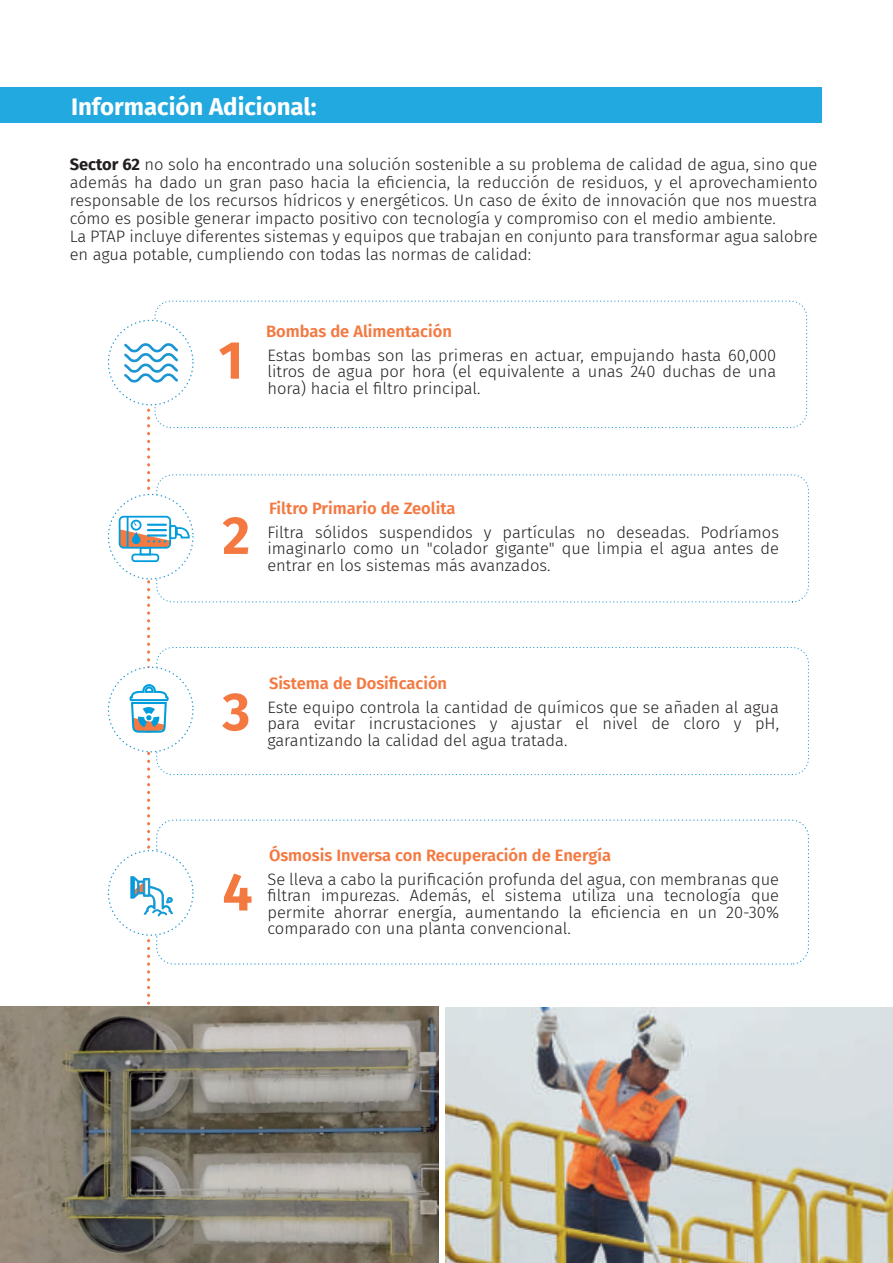
<style>
.page{position:relative;width:893px;height:1263px;background:#fff}
.page>*{position:absolute;margin:0;border:0;box-sizing:border-box;transform-origin:0 0}
.t1{font:700 53.4px "Fira Sans";color:#f37941}
.t2{font:700 24px "Fira Sans";color:#fff}
.t3{font:300 16.5px/16.5px "Fira Sans";color:#231f20;text-align:justify}
.t4{font:600 16.5px "Fira Sans";color:#f37941}
.s1{font-weight:700}
</style>
<div class="page">
<div style="left:0;top:87px;width:821px;height:36px;background:#22a9e0"></div>
<div style="left:154px;top:301px;width:653px;height:127px;border:1px dashed #1c95d3;border-radius:16px"></div>
<div style="left:108px;top:320px;width:85px;height:85px;background:#fff;border-radius:50%"></div>
<div style="left:156px;top:647px;width:653px;height:128px;border:1px dashed #1c95d3;border-radius:16px"></div>
<div style="left:156px;top:819px;width:653px;height:146px;border:1px dashed #1c95d3;border-radius:17px"></div>
<div style="left:156px;top:474px;width:653px;height:128px;border:1px dashed #1c95d3;border-radius:16px"></div>
<img style="left:0;top:1007px;width:439px;height:256px">
<img style="left:446px;top:1008px;width:447px;height:255px">
<svg style="left:124px;top:343px;width:54px;height:40px"></svg>
<svg style="left:119px;top:410px;width:72px;height:818px"></svg>
<div style="left:140px;top:547px;width:11px;height:8px;border:2px solid #009cdc"></div>
<div style="left:131px;top:554px;width:28px;height:8px;border:2px solid #009cdc;border-radius:3px"></div>
<h2 class="t2" style="left:71px;top:86px;width:247px">Información Adicional:</h2>
<p class="t3" style="left:70px;top:155px;width:749px;line-height:18px;text-align:left"><span class="s1">Sector 62</span> no solo ha encontrado una solución sostenible a su problema de calidad de agua, sino que además ha dado un gran paso hacia la eficiencia, la reducción de residuos, y el aprovechamiento responsable de los recursos hídricos y energéticos. Un caso de éxito de innovación que nos muestra cómo es posible generar impacto positivo con tecnología y compromiso con el medio ambiente.<br>La PTAP incluye diferentes sistemas y equipos que trabajan en conjunto para transformar agua salobre en agua potable, cumpliendo con todas las normas de calidad:</p>
<p class="t4" style="left:266px;top:318px;width:187px">Bombas de Alimentación</p>
<h1 class="t1" style="left:219px;top:315px;width:26px">1</h1>
<p class="t3" style="left:267px;top:347px;width:510px">Estas bombas son las primeras en actuar, empujando hasta 60,000 litros de agua por hora (el equivalente a unas 240 duchas de una hora) hacia el filtro principal.</p>
<h1 class="t1" style="left:222px;top:490px;width:29px">2</h1>
<p class="t4" style="left:269px;top:495px;width:188px">Filtro Primario de Zeolita</p>
<p class="t3" style="left:267px;top:524px;width:513px">Filtra sólidos suspendidos y partículas no deseadas. Podríamos imaginarlo como un "colador gigante" que limpia el agua antes de entrar en los sistemas más avanzados.</p>
<h1 class="t1" style="left:222px;top:666px;width:29px">3</h1>
<p class="t4" style="left:269px;top:670px;width:180px">Sistema de Dosificación</p>
<p class="t3" style="left:267px;top:699px;width:513px">Este equipo controla la cantidad de químicos que se añaden al agua para evitar incrustaciones y ajustar el nivel de cloro y pH, garantizando la calidad del agua tratada.</p>
<h1 class="t1" style="left:222px;top:847px;width:32px">4</h1>
<p class="t4" style="left:269px;top:842px;width:344px">Ósmosis Inversa con Recuperación de Energía</p>
<p class="t3" style="left:267px;top:871px;width:513px">Se lleva a cabo la purificación profunda del agua, con membranas que filtran impurezas. Además, el sistema utiliza una tecnología que permite ahorrar energía, aumentando la eficiencia en un 20-30% comparado con una planta convencional.</p>
</div>
